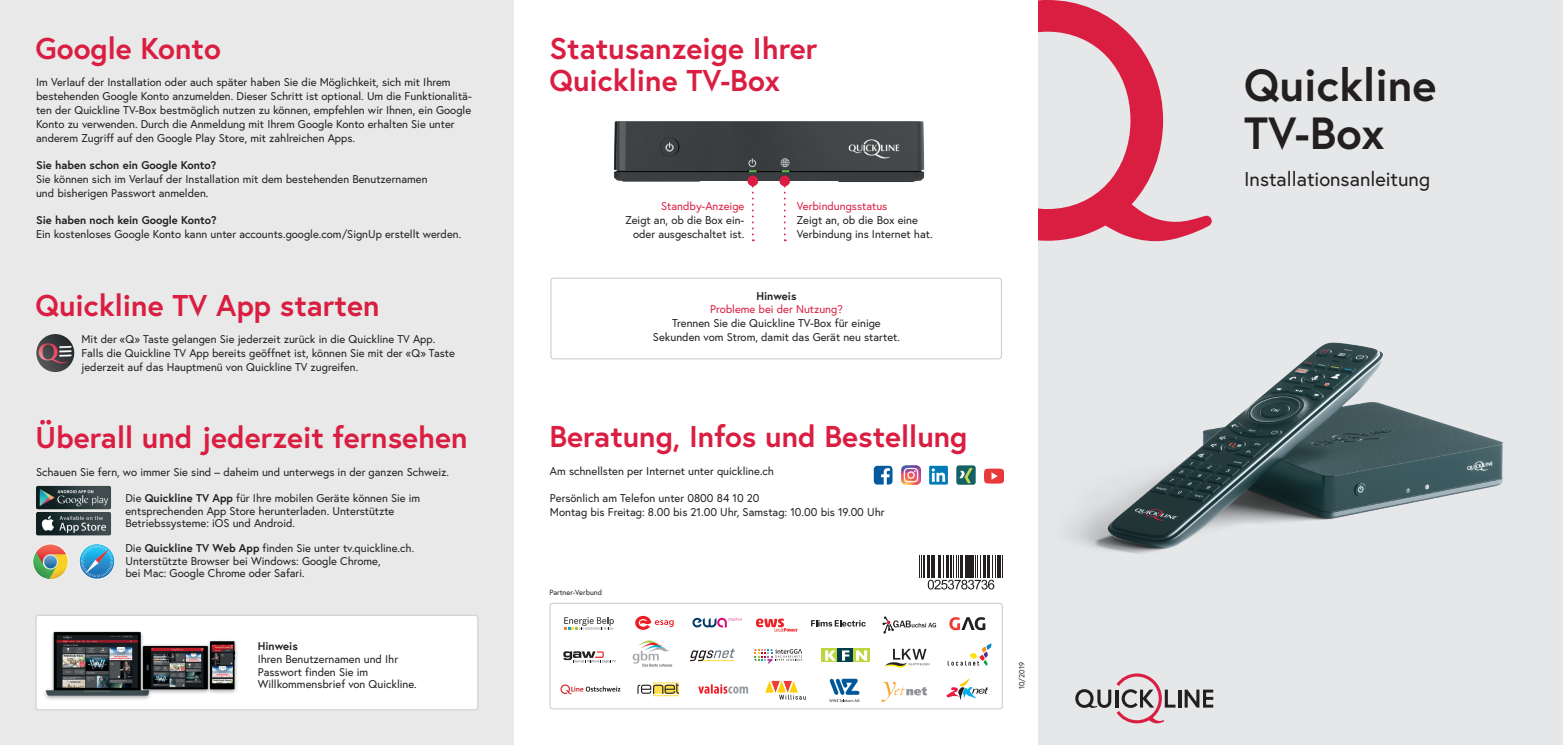
<style>
.page{position:relative;width:1563px;height:745px;background:#fff}
.page>*{position:absolute;margin:0;border:0;box-sizing:border-box;transform-origin:0 0}
.t1{font:700 45px/47.5px "Europa";color:#231f20}
.t2{font:700 30px/32.5px "Europa";color:#da1e42}
.t3{font:20px "Europa";color:#231f20}
.t4{font:11.25px/13.8px "Europa";color:#231f20}
.t5{font:700 11.25px "Europa";color:#231f20}
.t6{font:11.25px "Europa";color:#da1e42}
.t7{font:7.5px "Europa";color:#231f20}
.s1{font-weight:700}
</style>
<div class="page">
<div style="left:0;top:0;width:514px;height:744px;background:#e9e9e9"></div>
<div style="left:36px;top:615px;width:442px;height:94px;background:#fff;border-radius:3px"></div>
<div style="left:35px;top:614px;width:443px;height:96px;border:1px solid #d1d2d4;border-radius:3px"></div>
<svg style="left:919px;top:555px;width:84px;height:34px"></svg>
<img style="left:613px;top:121px;width:312px;height:66px">
<svg style="left:784px;top:186px;width:2px;height:55px"></svg>
<div style="left:779px;top:175px;width:11px;height:11px;background:#da1e42;border-radius:50%"></div>
<svg style="left:752px;top:186px;width:2px;height:55px"></svg>
<div style="left:747px;top:175px;width:11px;height:11px;background:#da1e42;border-radius:50%"></div>
<div style="left:550px;top:277px;width:452px;height:82px;border:1px solid #d1d2d4;border-radius:3px"></div>
<img style="left:44px;top:631px;width:193px;height:69px">
<img style="left:36px;top:485px;width:75px;height:51px">
<img style="left:33px;top:543px;width:35px;height:35px;border-radius:18px">
<img style="left:79px;top:543px;width:36px;height:36px;border-radius:18px">
<img style="left:36px;top:334px;width:38px;height:38px;border-radius:19px">
<div style="left:549px;top:602px;width:454px;height:107px;border:1px solid #d1d2d4;border-radius:3px"></div>
<svg style="left:637px;top:682px;width:42px;height:13px"></svg>
<svg style="left:698px;top:684px;width:50px;height:9px"></svg>
<svg style="left:564px;top:617px;width:50px;height:13px"></svg>
<svg style="left:811px;top:620px;width:54px;height:6px"></svg>
<svg style="left:632px;top:640px;width:40px;height:26px"></svg>
<svg style="left:563px;top:651px;width:53px;height:11px"></svg>
<svg style="left:949px;top:617px;width:36px;height:12px"></svg>
<svg style="left:690px;top:648px;width:45px;height:12px"></svg>
<svg style="left:947px;top:643px;width:44px;height:22px"></svg>
<svg style="left:754px;top:649px;width:48px;height:15px"></svg>
<svg style="left:881px;top:681px;width:46px;height:20px"></svg>
<svg style="left:560px;top:684px;width:60px;height:9px"></svg>
<svg style="left:885px;top:648px;width:44px;height:19px"></svg>
<svg style="left:829px;top:678px;width:30px;height:23px"></svg>
<svg style="left:946px;top:678px;width:42px;height:21px"></svg>
<svg style="left:765px;top:680px;width:40px;height:19px"></svg>
<svg style="left:756px;top:618px;width:41px;height:13px"></svg>
<svg style="left:882px;top:616px;width:54px;height:17px"></svg>
<svg style="left:692px;top:617px;width:49px;height:10px"></svg>
<div style="left:821px;top:648px;width:16px;height:13px;background:#bdd63e"></div>
<div style="left:837px;top:648px;width:16px;height:13px;background:#003e49"></div>
<svg style="left:853px;top:648px;width:16px;height:13px"></svg>
<svg style="left:825px;top:650px;width:11px;height:10px"></svg>
<svg style="left:842px;top:650px;width:7px;height:10px"></svg>
<svg style="left:856px;top:650px;width:11px;height:10px"></svg>
<svg style="left:635px;top:615px;width:39px;height:14px"></svg>
<div style="left:1038px;top:0;width:525px;height:744px;background:#e6e7e9"></div>
<hr style="left:1178px;top:689px;width:3px;height:18px;background:#231f20">
<svg style="left:1184px;top:689px;width:29px;height:18px"></svg>
<svg style="left:1075px;top:673px;width:100px;height:50px"></svg>
<svg style="left:1038px;top:0;width:173px;height:241px"></svg>
<img style="left:1069px;top:342px;width:434px;height:212px">
<img style="left:874px;top:465px;width:18px;height:19px">
<img style="left:984px;top:468px;width:19px;height:16px">
<img style="left:901px;top:465px;width:19px;height:19px">
<div style="left:929px;top:465px;width:19px;height:19px;background:#007bb6"></div>
<svg style="left:931px;top:468px;width:17px;height:14px"></svg>
<img style="left:956px;top:465px;width:20px;height:20px">
<h2 class="t2" style="left:35px;top:31px;width:187px">Google Konto</h2>
<p class="t4" style="left:36px;top:75px;width:437px">Im Verlauf der Installation oder auch später haben Sie die Möglichkeit, sich mit Ihrem bestehenden Google Konto anzumelden. Dieser Schritt ist optional. Um die Funktionalitä&shy;ten der Quickline TV-Box bestmöglich nutzen zu können, empfehlen wir Ihnen, ein Google Konto zu verwenden. Durch die Anmeldung mit Ihrem Google Konto erhalten Sie unter anderem Zugriff auf den Google Play Store, mit zahlreichen Apps.</p>
<p class="t5" style="left:36px;top:157px;width:182px">Sie haben schon ein Google Konto?</p>
<p class="t4" style="left:36px;top:172px;width:393px">Sie können sich im Verlauf der Installation mit dem bestehenden Benutzernamen und bisherigen Passwort anmelden.</p>
<p class="t5" style="left:36px;top:212px;width:182px">Sie haben noch kein Google Konto?</p>
<p class="t4" style="left:36px;top:227px;width:427px">Ein kostenloses Google Konto kann unter accounts.google.com/SignUp erstellt werden.</p>
<h2 class="t2" style="left:35px;top:288px;width:345px">Quickline TV App starten</h2>
<p class="t4" style="left:81px;top:332px;width:375px">Mit der «Q» Taste gelangen Sie jederzeit zurück in die Quickline TV App.<br>Falls die Quickline TV App bereits geöffnet ist, können Sie mit der «Q» Taste jederzeit auf das Hauptmenü von Quickline TV zugreifen.</p>
<h2 class="t2" style="left:35px;top:420px;width:433px">Überall und jederzeit fernsehen</h2>
<p class="t4" style="left:36px;top:464px;width:414px">Schauen Sie fern, wo immer Sie sind – daheim und unterwegs in der ganzen Schweiz.</p>
<p class="t4" style="left:125px;top:491px;width:296px;line-height:12.5px">Die <span class="s1">Quickline TV App</span> für Ihre mobilen Geräte können Sie im entsprechenden App Store herunterladen. Unterstützte<br>Betriebssysteme: iOS und Android.</p>
<p class="t4" style="left:125px;top:541px;width:290px;line-height:12.5px">Die <span class="s1">Quickline TV Web App</span> finden Sie unter tv.quickline.ch.<br>Unterstützte Browser bei Windows: Google Chrome,<br>bei Mac: Google Chrome oder Safari.</p>
<h2 class="t2" style="left:549px;top:31px;width:269px">Statusanzeige Ihrer<br>Quickline TV-Box</h2>
<p class="t6" style="left:661px;top:199px;width:85px">Standby-Anzeige</p>
<p class="t4" style="left:625px;top:213px;width:121px;text-align:right">Zeigt an, ob die Box ein&shy;oder ausgeschaltet ist.</p>
<p class="t6" style="left:797px;top:199px;width:92px">Verbindungsstatus</p>
<p class="t4" style="left:797px;top:213px;width:137px">Zeigt an, ob die Box eine<br>Verbindung ins Internet hat.</p>
<p class="t5" style="left:756px;top:288px;width:42px">Hinweis</p>
<p class="t6" style="left:710px;top:302px;width:134px">Probleme bei der Nutzung?</p>
<p class="t4" style="left:653px;top:316px;width:248px;text-align:center">Trennen Sie die Quickline TV-Box für einige<br>Sekunden vom Strom, damit das Gerät neu startet.</p>
<h2 class="t2" style="left:549px;top:419px;width:419px">Beratung, Infos und Bestellung</h2>
<p class="t4" style="left:550px;top:463px;width:226px">Am schnellsten per Internet unter quickline.ch</p>
<p class="t4" style="left:550px;top:491px;width:336px">Persönlich am Telefon unter 0800 84 10 20<br>Montag bis Freitag: 8.00 bis 21.00 Uhr, Samstag: 10.00 bis 19.00 Uhr</p>
<p class="t7" style="left:549px;top:587px;width:54px">Partner-Verbund</p>
<p class="t5" style="left:258px;top:638px;width:42px">Hinweis</p>
<p class="t4" style="left:258px;top:652px;width:161px;line-height:12.5px">Ihren Benutzernamen und Ihr<br>Passwort finden Sie im<br>Willkommensbrief von Quickline.</p>
<p class="t7" style="left:1017px;top:688px;width:28px;rotate:-90deg">10/2019</p>
<h1 class="t1" style="left:1244px;top:60px;width:194px">Quickline<br>TV-Box</h1>
<h3 class="t3" style="left:1244px;top:166px;width:188px">Installationsanleitung</h3>
</div>
